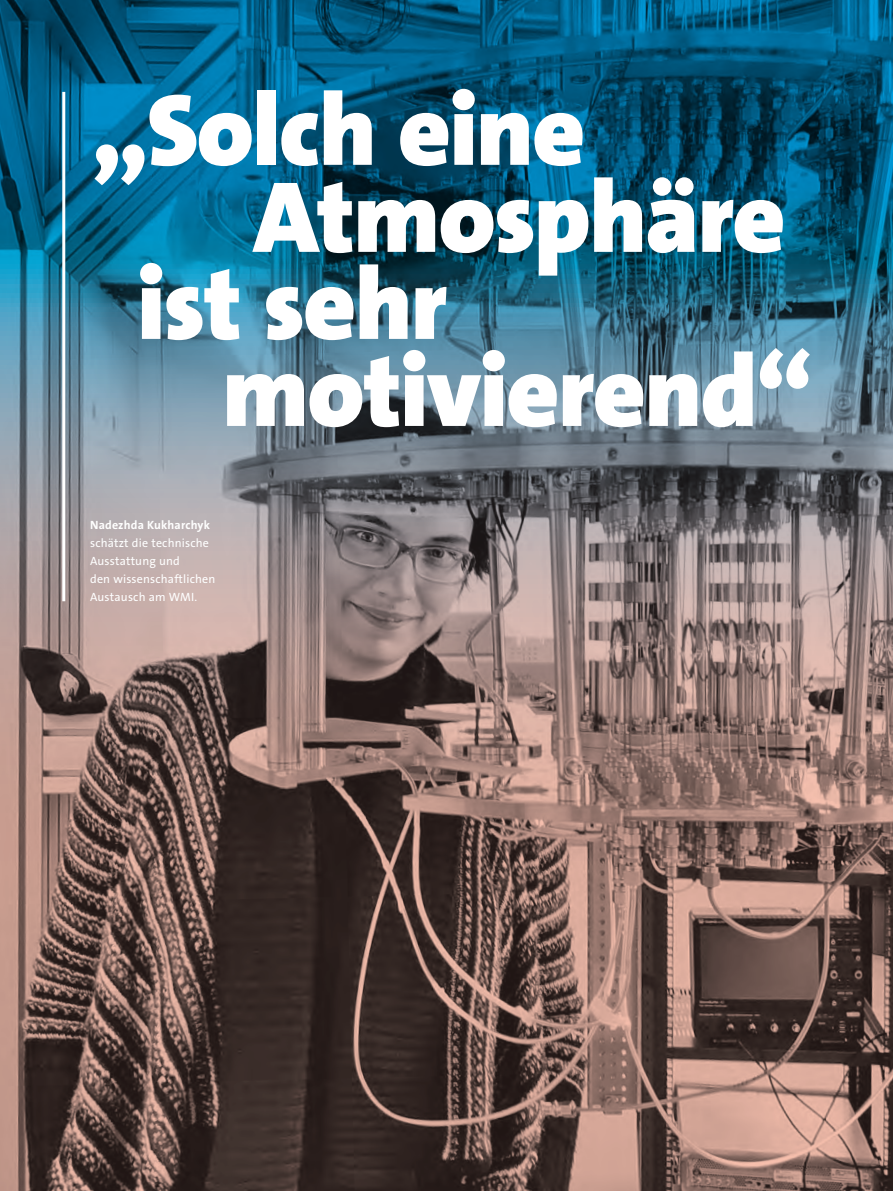
<style>
.page{position:relative;width:893px;height:1191px;background:#fff}
.page>*{position:absolute;margin:0;border:0;box-sizing:border-box;transform-origin:0 0}
.t1{font:900 102px "The Sans Os F";letter-spacing:-.015em;color:#fff}
.t2{font:12px/18px "The Sans Os F";letter-spacing:.015em;color:#fff}
.t3{font:700 12px "The Sans Os F";letter-spacing:.015em;color:#fff}
</style>
<div class="page">
<img style="left:0;top:0;width:893px;height:1191px">
<hr style="left:62px;top:92px;width:3px;height:509px;background:#fff">
<h1 class="t1" style="left:91px;top:65px;width:495px">„Solch eine</h1>
<h1 class="t1" style="left:253px;top:152px;width:534px">Atmosphäre</h1>
<h1 class="t1" style="left:137px;top:239px;width:311px">ist sehr</h1>
<h1 class="t1" style="left:222px;top:326px;width:592px">motivierend“</h1>
<p class="t3" style="left:90px;top:517px;width:121px">Nadezhda Kukharchyk</p>
<p class="t2" style="left:90px;top:534px;width:127px">schätzt die technische<br>Ausstattung und<br>den wissenschaftlichen<br>Austausch am WMI.</p>
</div>
